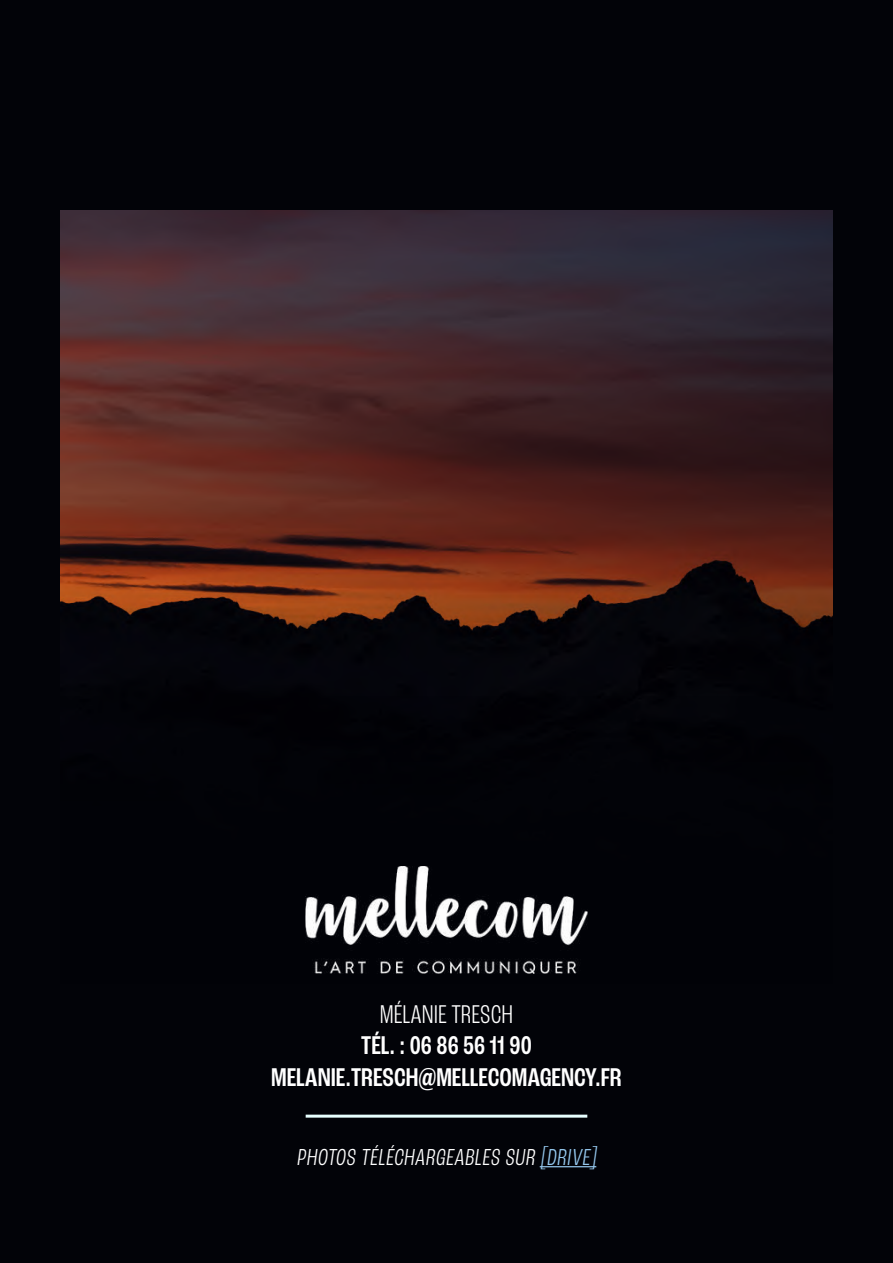
<style>
.page{position:relative;width:893px;height:1263px;background:#020308}
.page>*{position:absolute;margin:0;border:0;box-sizing:border-box;transform-origin:0 0}
.t1{font:500 condensed 27px/31.5px "Roc Grotesk";color:#fff;text-align:center}
.t2{font:300 condensed 27px "Roc Grotesk";color:#fff}
.t3{font:300 condensed 24.3px "Roc Grotesk";color:#fff}
.s1{color:#95c8ee}
</style>
<div class="page">
<hr style="left:540px;top:1166px;width:56px;height:1px;background:#95c8ee">
<hr style="left:306px;top:1114px;width:281px;height:3px;background:#e7ffff">
<img style="left:60px;top:210px;width:773px;height:764px">
<p class="t2" style="left:380px;top:999px;width:135px">MÉLANIE TRESCH</p>
<p class="t1" style="left:271px;top:1030px;width:352px">TÉL. : 06 86 56 11 90<br>MELANIE.TRESCH@MELLECOMAGENCY.FR</p>
<p class="t3" style="left:297px;top:1143px;width:305px">PHOTOS TÉLÉCHARGEABLES SUR <span class="s1">[DRIVE]</span></p>
</div>
